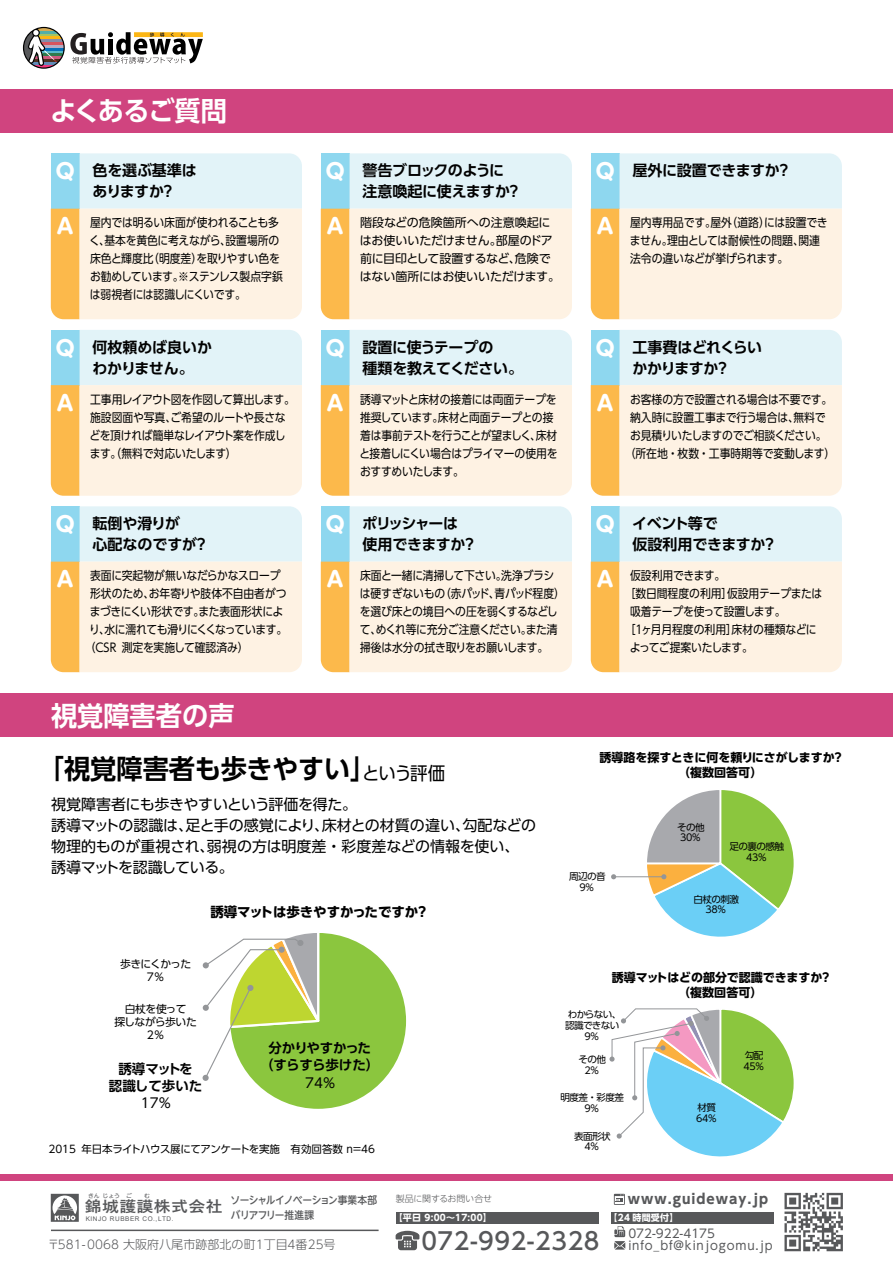
<style>
.page{position:relative;width:893px;height:1263px;background:#fff}
.page>*{position:absolute;margin:0;border:0;box-sizing:border-box;transform-origin:0 0}
.t1{font:700 27px "UD Shin Go Pro De";letter-spacing:-.005em;color:#010101}
.t2{font:700 27px "UD Shin Go Pro De";color:#fff}
.t3{font:700 27px "UD Shin Go Pro De";letter-spacing:-.035em;color:#fff}
.t4{font:500 23.7px "UD Shin Go Pro";letter-spacing:.025em;color:#57585a}
.t5{font:700 15.15px "Yu Gothic";letter-spacing:.03em;color:#57585a;scale:1.11 1}
.t6{font:700 15px/21px "UD Shin Go Pro De";letter-spacing:-.02em;color:#010101}
.t7{font:15px/21px "UD Shin Go Pro";letter-spacing:-.015em;color:#010101}
.t8{font:700 15px/21px "UD Shin Go Pro De";letter-spacing:-.045em;color:#010101}
.t9{font:700 13.5px/17.2px "UD Shin Go Pro De";letter-spacing:-.01em;color:#010101;text-align:center}
.t10{font:700 13.5px "UD Shin Go Pro";letter-spacing:-.005em;color:#010101}
.t11{font:700 13.5px "UD Shin Go NT Pro";letter-spacing:.075em;color:#57585a}
.t12{font:13.5px "UD Shin Go Pro";color:#010101}
.t13{font:12px/18px "UD Shin Go Pro";letter-spacing:-.02em;color:#010101;scale:.9 1}
.t14{font:12px/18px "UD Shin Go Pro";color:#010101;scale:.9 1}
.t15{font:12px/18px "UD Shin Go Pro";letter-spacing:-.02em;color:#010101}
.t16{font:700 12px/14.4px "UD Shin Go Pro";letter-spacing:-.005em;color:#010101;text-align:center}
.t17{font:12px/12.3px "UD Shin Go Pro";letter-spacing:.075em;color:#57585a}
.t18{font:300 12px "UD Shin Go Pro";letter-spacing:.005em;color:#57585a}
.t19{font:12px "UD Shin Go Pro";letter-spacing:-.045em;color:#010101;scale:.9 1}
.t20{font:12px "UD Shin Go Pro";letter-spacing:-.05em;color:#010101;scale:.9 1}
.t21{font:10.8px/12.9px "UD Shin Go Pro";letter-spacing:-.045em;color:#010101;text-align:center}
.t22{font:10.5px "UD Shin Go Pro";letter-spacing:-.025em;color:#010101}
.t23{font:500 10.5px/15px "UD Shin Go NT Pro";letter-spacing:-.05em;color:#57585a;scale:.92 1}
.t24{font:9.6px/10.8px "UD Shin Go Pro";letter-spacing:-.06em;color:#010101;text-align:center}
.t25{font:700 9px "UD Shin Go NT Pro";letter-spacing:.025em;color:#fff}
.t26{font:300 9px "UD Shin Go NT Pro";letter-spacing:-.025em;color:#57585a}
.t27{font:6.45px "Arial";letter-spacing:.09em;color:#57585a}
.t28{font:5.85px "UD Shin Go NT Pro";color:#57585a}
.s1{font-family:"UD Shin M Go Pro";font-size:21px;color:#fff}
.s2{font-family:"UD Shin M Go Pro";font-weight:700;font-size:21px;color:#fff}
.s3{font-family:"UD Shin Go Pro";font-weight:400;font-size:18px}
</style>
<div class="page">
<div style="left:0;top:694px;width:893px;height:43px;background:#d0447f"></div>
<svg style="left:611px;top:874px;width:5px;height:5px"></svg>
<svg style="left:644px;top:790px;width:150px;height:147px"></svg>
<hr style="left:614px;top:876px;width:50px;height:1px;background:#939598">
<svg style="left:609px;top:1008px;width:185px;height:149px"></svg>
<svg style="left:203px;top:933px;width:204px;height:176px"></svg>
<div style="left:0;top:89px;width:893px;height:43px;background:#d0447f"></div>
<div style="left:610px;top:1212px;width:163px;height:12px;background:#57585a"></div>
<div style="left:396px;top:1212px;width:203px;height:12px;background:#57585a"></div>
<svg style="left:396px;top:1231px;width:23px;height:19px"></svg>
<svg style="left:614px;top:1226px;width:11px;height:23px"></svg>
<svg style="left:614px;top:1194px;width:11px;height:11px"></svg>
<svg style="left:51px;top:1194px;width:28px;height:28px"></svg>
<hr style="left:51px;top:1229px;width:328px;height:2px;background:#57585a">
<div style="left:0;top:1175px;width:893px;height:6px;background:#d0447f"></div>
<svg style="left:51px;top:506px;width:251px;height:166px;background:#f1edde"></svg>
<svg style="left:591px;top:153px;width:251px;height:166px;background:#f1edde"></svg>
<svg style="left:51px;top:330px;width:251px;height:166px;background:#f1edde"></svg>
<svg style="left:51px;top:153px;width:251px;height:166px;background:#f1edde"></svg>
<svg style="left:321px;top:506px;width:251px;height:166px;background:#f1edde"></svg>
<svg style="left:591px;top:330px;width:251px;height:166px;background:#f1edde"></svg>
<svg style="left:321px;top:330px;width:251px;height:166px;background:#f1edde"></svg>
<svg style="left:591px;top:506px;width:251px;height:166px;background:#f1edde"></svg>
<svg style="left:321px;top:153px;width:251px;height:166px;background:#f1edde"></svg>
<svg style="left:23px;top:27px;width:180px;height:42px"></svg>
<svg style="left:784px;top:1193px;width:59px;height:58px"></svg>
<h1 class="t3" style="left:50px;top:89px;width:178px">よくあるご質問</h1>
<p class="t6" style="left:93px;top:160px;width:106px;text-indent:-37px"><span class="s1">Q</span> 色を選ぶ基準はありますか？</p>
<p class="t13" style="left:89px;top:214px;width:217px;text-indent:-32px"><span class="s2">A</span> 屋内では明るい床面が使われることも多く、基本を黄色に考えながら、設置場所の床色と輝度比（明度差）を取りやすい色をお勧めしています。※ステンレス製点字鋲は弱視者には認識しにくいです。</p>
<p class="t6" style="left:92px;top:336px;width:121px;text-indent:-37px"><span class="s1">Q</span> 何枚頼めば良いかわかりません。</p>
<p class="t13" style="left:90px;top:390px;width:230px;text-indent:-33px"><span class="s2">A</span> 工事用レイアウト図を作図して算出します。施設図面や写真、ご希望のルートや長さなどを頂ければ簡単なレイアウト案を作成します。（無料で対応いたします）</p>
<p class="t6" style="left:93px;top:513px;width:118px;text-indent:-37px"><span class="s1">Q</span> 転倒や滑りが<br>心配なのですが？</p>
<p class="t13" style="left:57px;top:566px;width:250px"><span class="s2">A</span> 表面に突起物が無いなだらかなスロープ</p>
<p class="t13" style="left:90px;top:584px;width:220px">形状のため、お年寄りや肢体不自由者がつ</p>
<p class="t13" style="left:90px;top:602px;width:216px">まづきにくい形状です。また表面形状によ</p>
<p class="t19" style="left:89px;top:620px;width:222px">り、水に濡れても滑りにくくなっています。</p>
<p class="t14" style="left:85px;top:638px;width:184px">（CSR 測定を実施して確認済み）</p>
<p class="t6" style="left:363px;top:160px;width:161px;text-indent:-37px"><span class="s1">Q</span> 警告ブロックのように注意喚起に使えますか？</p>
<p class="t15" style="left:360px;top:214px;width:202px;text-indent:-33px"><span class="s2">A</span> 階段などの危険箇所への注意喚起にはお使いいただけません。部屋のドア前に目印として設置するなど、危険ではない箇所にはお使いいただけます。</p>
<p class="t6" style="left:363px;top:336px;width:162px;text-indent:-37px"><span class="s1">Q</span> 設置に使うテープの<br>種類を教えてください。</p>
<p class="t13" style="left:359px;top:390px;width:222px;text-indent:-33px"><span class="s2">A</span> 誘導マットと床材の接着には両面テープを推奨しています。床材と両面テープとの接着は事前テストを行うことが望ましく、床材と接着しにくい場合はプライマーの使用をおすすめいたします。</p>
<p class="t8" style="left:363px;top:513px;width:116px;text-indent:-37px"><span class="s1">Q</span> ポリッシャーは<br>使用できますか？</p>
<p class="t13" style="left:360px;top:566px;width:229px;text-indent:-33px"><span class="s2">A</span> 床面と一緒に清掃して下さい。洗浄ブラシは硬すぎないもの（赤パッド、青パッド程度）を選び床との境目への圧を弱くするなどして、めくれ等に充分ご注意ください。また清掃後は水分の拭き取りをお願いします。</p>
<p class="t6" style="left:595px;top:160px;width:198px"><span class="s1">Q</span> 屋外に設置できますか？</p>
<p class="t14" style="left:630px;top:214px;width:221px;text-indent:-33px"><span class="s2">A</span> 屋内専用品です。屋外（道路）には設置できません。理由としては耐候性の問題、関連法令の違いなどが挙げられます。</p>
<p class="t6" style="left:595px;top:336px;width:168px;text-align:center"><span class="s1">Q</span> 工事費はどれくらいかかりますか？</p>
<p class="t13" style="left:597px;top:390px;width:263px"><span class="s2">A</span> お客様の方で設置される場合は不要です。</p>
<p class="t13" style="left:630px;top:408px;width:219px">納入時に設置工事まで行う場合は、無料で</p>
<p class="t13" style="left:630px;top:426px;width:220px">お見積りいたしますのでご相談ください。</p>
<p class="t14" style="left:625px;top:444px;width:236px">（所在地・枚数・工事時期等で変動します）</p>
<p class="t6" style="left:632px;top:513px;width:146px;text-indent:-37px"><span class="s1">Q</span> イベント等で<br>仮設利用できますか？</p>
<p class="t13" style="left:597px;top:566px;width:144px"><span class="s2">A</span> 仮設利用できます。</p>
<p class="t13" style="left:625px;top:584px;width:221px">［数日間程度の利用］仮設用テープまたは</p>
<p class="t13" style="left:630px;top:602px;width:174px">吸着テープを使って設置します。</p>
<p class="t14" style="left:625px;top:620px;width:215px">［1ヶ月月程度の利用］床材の種類などに</p>
<p class="t20" style="left:630px;top:638px;width:138px">よってご提案いたします。</p>
<h1 class="t2" style="left:51px;top:694px;width:185px">視覚障害者の声</h1>
<h1 class="t1" style="left:38px;top:747px;width:409px">「視覚障害者も歩きやすい」<span class="s3">という評価</span></h1>
<p class="t7" style="left:51px;top:793px;width:486px">視覚障害者にも歩きやすいという評価を得た。<br>誘導マットの認識は、足と手の感覚により、床材との材質の違い、勾配などの物理的ものが重視され、弱視の方は明度差・彩度差などの情報を使い、誘導マットを認識している。</p>
<p class="t21" style="left:120px;top:957px;width:72px">歩きにくかった<br>7％</p>
<p class="t10" style="left:210px;top:901px;width:220px">誘導マットは歩きやすかったですか？</p>
<p class="t16" style="left:600px;top:750px;width:246px">誘導路を探すときに何を頼りにさがしますか？（複数回答可）</p>
<p class="t24" style="left:569px;top:871px;width:38px">周辺の音<br>9%</p>
<p class="t24" style="left:677px;top:821px;width:29px">その他<br>30%</p>
<p class="t24" style="left:729px;top:841px;width:56px">足の裏の感触<br>43%</p>
<p class="t24" style="left:693px;top:893px;width:47px">白杖の刺激<br>38%</p>
<p class="t16" style="left:612px;top:970px;width:221px">誘導マットはどの部分で認識できますか？（複数回答可）</p>
<p class="t21" style="left:115px;top:1002px;width:84px">白杖を使って<br>探しながら歩いた<br>2％</p>
<p class="t9" style="left:109px;top:1059px;width:95px">誘導マットを<br>認識して歩いた</p>
<p class="t12" style="left:141px;top:1092px;width:32px">17％</p>
<p class="t9" style="left:260px;top:1039px;width:121px">分かりやすかった<br>（すらすら歩けた）</p>
<p class="t12" style="left:305px;top:1071px;width:32px">74％</p>
<p class="t22" style="left:48px;top:1141px;width:328px">2015 年日本ライトハウス展にてアンケートを実施　有効回答数 n=46</p>
<p class="t28" style="left:88px;top:1191px;width:45px">きんじょう ご</p>
<p class="t28" style="left:144px;top:1191px;width:7px">む</p>
<p class="t5" style="left:85px;top:1198px;width:126px">錦城護謨株式会社</p>
<p class="t27" style="left:86px;top:1215px;width:89px">KINJO RUBBER CO.,LTD.</p>
<p class="t23" style="left:230px;top:1192px;width:161px">ソーシャルイノベーション事業本部バリアフリー推進課</p>
<p class="t18" style="left:47px;top:1234px;width:290px">〒581-0068 大阪府八尾市跡部北の町1丁目4番25号</p>
<p class="t24" style="left:565px;top:1009px;width:58px">わからない、認識できない<br>9%</p>
<p class="t24" style="left:578px;top:1053px;width:29px">その他<br>2%</p>
<p class="t24" style="left:560px;top:1092px;width:65px">明度差・彩度差<br>9%</p>
<p class="t24" style="left:574px;top:1130px;width:38px">表面形状<br>4%</p>
<p class="t24" style="left:696px;top:1101px;width:22px;text-align:left">材質<br>64%</p>
<p class="t24" style="left:743px;top:1050px;width:22px;text-align:left">勾配<br>45%</p>
<p class="t11" style="left:628px;top:1187px;width:142px">www.guideway.jp</p>
<p class="t26" style="left:396px;top:1191px;width:98px">製品に関するお問い合せ</p>
<h2 class="t4" style="left:421px;top:1221px;width:180px">072-992-2328</h2>
<p class="t17" style="left:628px;top:1226px;width:146px">072-922-4175 info_bf@kinjogomu.jp</p>
<p class="t25" style="left:394px;top:1210px;width:100px">【平日 9:00～17:00】</p>
<p class="t25" style="left:609px;top:1210px;width:71px">【24 時間受付】</p>
</div>
